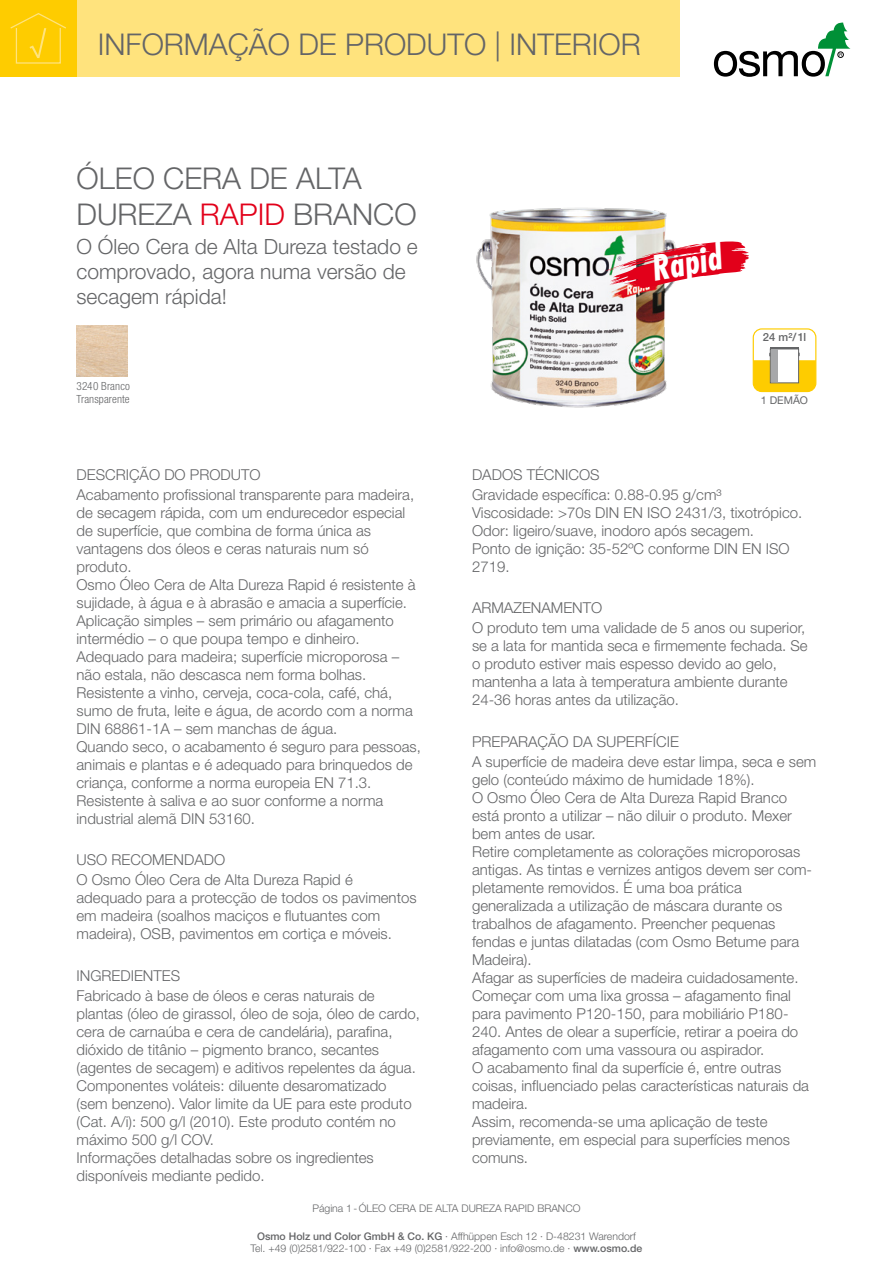
<style>
.page{position:relative;width:893px;height:1263px;background:#fff}
.page>*{position:absolute;margin:0;border:0;box-sizing:border-box;transform-origin:0 0}
.t1{font:italic 38.25px "Function Cd Rmn Bold";color:#fff}
.t2{font:300 30px/36px "Helvetica Neue";color:#646567}
.t3{font:300 21px/25.2px "Helvetica Neue";color:#646567}
.t4{font:300 15px/18px "Helvetica Neue";color:#646567}
.t5{font:300 condensed 11.25px/13.5px "Helvetica Neue";letter-spacing:.01em;color:#646567}
.t6{font:500 11.25px "Helvetica Neue";color:#646567}
.t7{font:10.65px "Helvetica Neue";color:#646567}
.t8{font:300 10.5px/12.6px "Helvetica Neue";color:#646567;text-align:center}
.s1{color:#e2001a}
.s2{font-weight:500}
</style>
<div class="page">
<div style="left:77px;top:0;width:603px;height:77px;background:#ffe37d"></div>
<div style="left:0;top:0;width:77px;height:77px;background:#fecc00"></div>
<svg style="left:10px;top:13px;width:56px;height:51px"></svg>
<svg style="left:714px;top:23px;width:136px;height:54px"></svg>
<img style="left:77px;top:325px;width:51px;height:51px">
<div style="left:753px;top:328px;width:63px;height:64px;border:1px solid #fecc00;border-radius:9px"></div>
<svg style="left:753px;top:347px;width:63px;height:45px"></svg>
<img style="left:476px;top:208px;width:194px;height:200px">
<img style="left:603px;top:239px;width:146px;height:49px">
<h2 class="t2" style="left:98px;top:26px;width:544px">INFORMAÇÃO DE PRODUTO | INTERIOR</h2>
<h2 class="t2" style="left:77px;top:159px;width:342px">ÓLEO CERA DE ALTA<br>DUREZA <span class="s1">RAPID</span> BRANCO</h2>
<h3 class="t3" style="left:77px;top:234px;width:343px">O Óleo Cera de Alta Dureza testado e comprovado, agora numa versão de secagem rápida!</h3>
<p class="t5" style="left:77px;top:379px;width:55px">3240 Branco<br>Transparente</p>
<h1 class="t1" style="left:649px;top:247px;width:72px;rotate:-10deg">Rapid</h1>
<p class="t6" style="left:763px;top:331px;width:45px">24 m²/1l</p>
<p class="t7" style="left:761px;top:394px;width:49px">1 DEMÃO</p>
<p class="t4" style="left:77px;top:464px;width:339px;line-height:20.1px">DESCRIÇÃO DO PRODUTO<br>Acabamento profissional transparente para madeira,</p>
<p class="t4" style="left:77px;top:503px;width:346px">de secagem rápida, com um endurecedor especial de superfície, que combina de forma única as vantagens dos óleos e ceras naturais num só produto.<br>Osmo Óleo Cera de Alta Dureza Rapid é resistente à sujidade, à água e à abrasão e amacia a superfície.<br>Aplicação simples – sem primário ou afagamento intermédio – o que poupa tempo e dinheiro.<br>Adequado para madeira; superfície microporosa – não estala, não descasca nem forma bolhas.<br>Resistente a vinho, cerveja, coca-cola, café, chá, sumo de fruta, leite e água, de acordo com a norma DIN 68861-1A – sem manchas de água.<br>Quando seco, o acabamento é seguro para pessoas, animais e plantas e é adequado para brinquedos de criança, conforme a norma europeia EN 71.3.<br>Resistente à saliva e ao suor conforme a norma industrial alemã DIN 53160.</p>
<p class="t4" style="left:77px;top:849px;width:278px;line-height:20.1px">USO RECOMENDADO<br>O Osmo Óleo Cera de Alta Dureza Rapid é</p>
<p class="t4" style="left:77px;top:889px;width:342px">adequado para a protecção de todos os pavimentos em madeira (soalhos maciços e flutuantes com madeira), OSB, pavimentos em cortiça e móveis.</p>
<p class="t4" style="left:77px;top:965px;width:300px;line-height:20.1px">INGREDIENTES<br>Fabricado à base de óleos e ceras naturais de</p>
<p class="t4" style="left:77px;top:1004px;width:345px">plantas (óleo de girassol, óleo de soja, óleo de cardo, cera de carnaúba e cera de candelária), parafina, dióxido de titânio – pigmento branco, secantes (agentes de secagem) e aditivos repelentes da água.<br>Componentes voláteis: diluente desaromatizado (sem benzeno). Valor limite da UE para este produto (Cat. A/i): 500 g/l (2010). Este produto contém no máximo 500 g/l COV.<br>Informações detalhadas sobre os ingredientes disponíveis mediante pedido.</p>
<p class="t4" style="left:472px;top:464px;width:251px;line-height:20.1px">DADOS TÉCNICOS<br>Gravidade específica: 0.88-0.95 g/cm³</p>
<p class="t4" style="left:472px;top:503px;width:332px">Viscosidade: &gt;70s DIN EN ISO 2431/3, tixotrópico.<br>Odor: ligeiro/suave, inodoro após secagem.<br>Ponto de ignição: 35-52ºC conforme DIN EN ISO 2719.</p>
<p class="t4" style="left:472px;top:597px;width:335px;line-height:20.1px">ARMAZENAMENTO<br>O produto tem uma validade de 5 anos ou superior,</p>
<p class="t4" style="left:472px;top:637px;width:337px">se a lata for mantida seca e firmemente fechada. Se o produto estiver mais espesso devido ao gelo, mantenha a lata à temperatura ambiente durante 24-36 horas antes da utilização.</p>
<p class="t4" style="left:472px;top:731px;width:346px;line-height:20.1px">PREPARAÇÃO DA SUPERFÍCIE<br>A superfície de madeira deve estar limpa, seca e sem</p>
<p class="t4" style="left:472px;top:770px;width:342px">gelo (conteúdo máximo de humidade 18%).<br>O Osmo Óleo Cera de Alta Dureza Rapid Branco está pronto a utilizar – não diluir o produto. Mexer bem antes de usar.<br>Retire completamente as colorações microporosas antigas. As tintas e vernizes antigos devem ser com&shy;pletamente removidos. É uma boa prática generalizada a utilização de máscara durante os trabalhos de afagamento. Preencher pequenas fendas e juntas dilatadas (com Osmo Betume para Madeira).<br>Afagar as superfícies de madeira cuidadosamente.<br>Começar com uma lixa grossa – afagamento final para pavimento P120-150, para mobiliário P180- 240. Antes de olear a superfície, retirar a poeira do afagamento com uma vassoura ou aspirador.<br>O acabamento final da superfície é, entre outras coisas, influenciado pelas características naturais da madeira.<br>Assim, recomenda-se uma aplicação de teste previamente, em especial para superfícies menos comuns.</p>
<p class="t8" style="left:312px;top:1202px;width:270px">Página 1-ÓLEO CERA DE ALTA DUREZA RAPID BRANCO</p>
<p class="t8" style="left:251px;top:1229px;width:393px"><span class="s2">Osmo Holz und Color GmbH &amp; Co. KG</span> · Affhüppen Esch 12 · D-48231 Warendorf<br>Tel. +49 (0)2581/922-100 · Fax +49 (0)2581/922-200 · info@osmo.de · <span class="s2">www.osmo.de</span></p>
</div>
